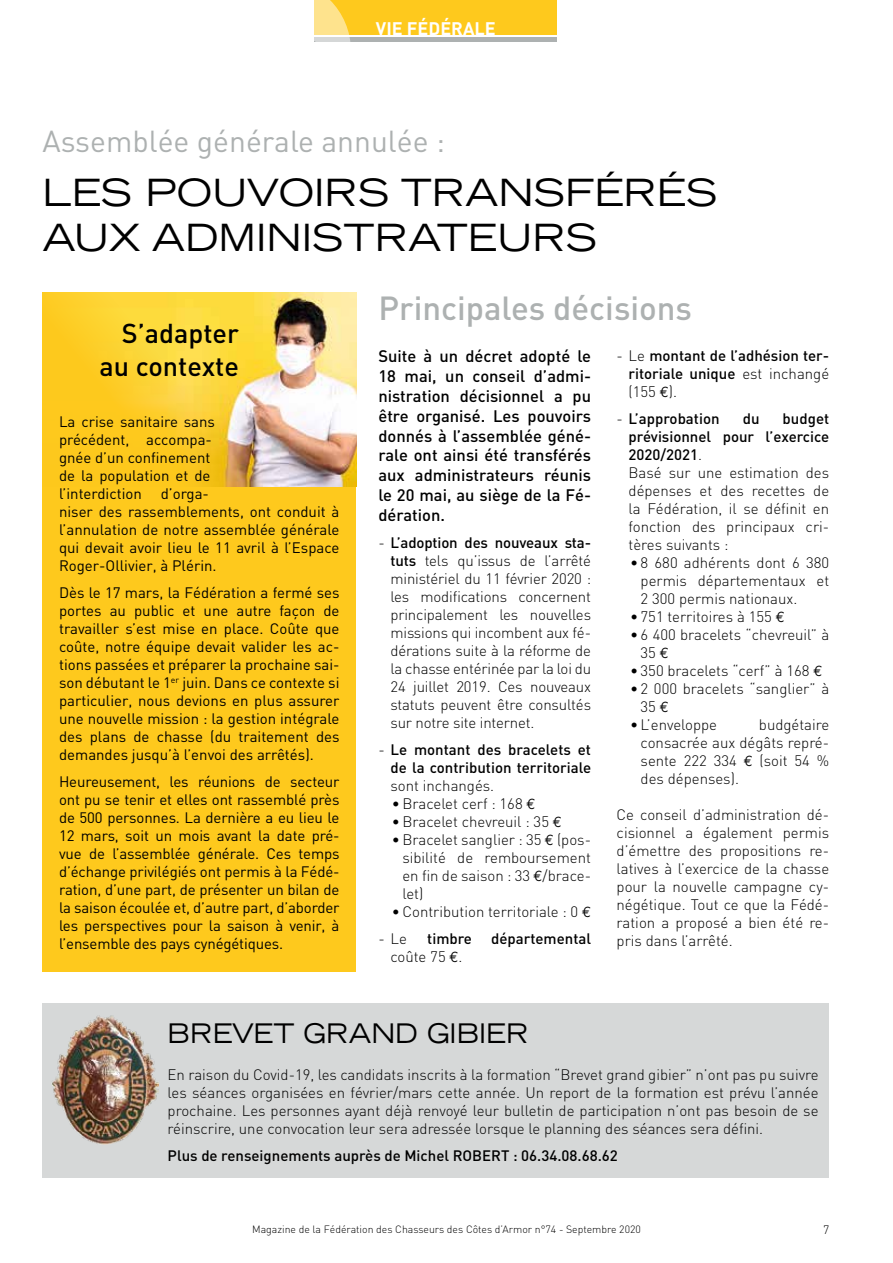
<style>
.page{position:relative;width:893px;height:1263px;background:#fff}
.page>*{position:absolute;margin:0;border:0;box-sizing:border-box;transform-origin:0 0}
.t1{font:expanded 37.5px/45px "Trade Gothic LH";color:#000}
.t2{font:500 33px "DIN";color:#adb1b1}
.t3{font:30px "DIN";color:#adb1b1}
.t4{font:500 27px/32.4px "DIN";color:#000;text-align:right}
.t5{font:expanded 27px "Trade Gothic LH";color:#000;scale:.94 1}
.t6{font:700 18px "DIN";color:#fff}
.t7{font:500 16.5px/19.8px "DIN";color:#000;text-align:justify}
.t8{font:300 15px/18px "DIN";color:#000;text-align:justify}
.t9{font:15px/18px "DIN";color:#000}
.t10{font:500 15px/18px "DIN";color:#000;text-align:right}
.t11{font:300 12px "DIN";color:#000}
.t12{font:300 10.5px "DIN";color:#000}
.s1{font-weight:500}
.s2{font-weight:300}
.s3{font-family:"Euro Mono";font-weight:400}
</style>
<div class="page">
<div style="left:43px;top:1003px;width:786px;height:175px;background:#d6d8d8"></div>
<div style="left:43px;top:293px;width:313px;height:679px;background:#fec91d"></div>
<img style="left:56px;top:293px;width:300px;height:194px">
<div style="left:315px;top:0;width:242px;height:35px;background:#fec91d"></div>
<div style="left:315px;top:37px;width:242px;height:5px;background:#adb1b1"></div>
<svg style="left:314px;top:0;width:37px;height:42px"></svg>
<img style="left:52px;top:1015px;width:106px;height:129px">
<p class="t6" style="left:376px;top:17px;width:121px">VIE FÉDÉRALE</p>
<h3 class="t3" style="left:43px;top:122px;width:404px">Assemblée générale annulée :</h3>
<h1 class="t1" style="left:43px;top:169px;width:676px">LES POUVOIRS TRANSFÉRÉS<br>AUX ADMINISTRATEURS</h1>
<h3 class="t4" style="left:100px;top:316px;width:141px">S’adapter au contexte</h3>
<p class="t9" style="left:59px;top:413px;width:157px">La crise sanitaire sans précédent, accompa&shy;gnée d’un confinement de la population et de l’interdiction</p>
<p class="t9" style="left:59px;top:485px;width:282px;text-indent:102px">d’orga-<br>niser des rassemblements, ont conduit à l’annulation de notre assemblée générale qui devait avoir lieu le 11 avril à l’Espace<br>Roger-Ollivier, à Plérin.</p>
<p class="t9" style="left:59px;top:584px;width:282px;text-align:justify">Dès le 17 mars, la Fédération a fermé ses portes au public et une autre façon de travailler s’est mise en place. Coûte que coûte, notre équipe devait valider les ac&shy;tions passées et préparer la prochaine sai&shy;son débutant le 1<sup>er</sup> juin. Dans ce contexte si particulier, nous devions en plus assurer une nouvelle mission : la gestion intégrale des plans de chasse (du traitement des demandes jusqu’à l’envoi des arrêtés).</p>
<p class="t9" style="left:59px;top:773px;width:282px;text-align:justify">Heureusement, les réunions de secteur ont pu se tenir et elles ont rassemblé près de 500 personnes. La dernière a eu lieu le 12 mars, soit un mois avant la date pré&shy;vue de l’assemblée générale. Ces temps d’échange privilégiés ont permis à la Fédé&shy;ration, d’une part, de présenter un bilan de la saison écoulée et, d’autre part, d’aborder les perspectives pour la saison à venir, à l’ensemble des pays cynégétiques.</p>
<h2 class="t2" style="left:378px;top:287px;width:315px">Principales décisions</h2>
<p class="t7" style="left:378px;top:346px;width:214px">Suite à un décret adopté le 18 mai, un conseil d’admi&shy;nistration décisionnel a pu être organisé. Les pouvoirs donnés à l’assemblée géné&shy;rale ont ainsi été transférés aux administrateurs réunis le 20 mai, au siège de la Fé&shy;dération.</p>
<p class="t8" style="left:390px;top:533px;width:202px;text-indent:-12px">- <span class="s1">L’adoption des nouveaux sta&shy;tuts</span> tels qu’issus de l’arrêté ministériel du 11 février 2020 : les modifications concernent principalement les nouvelles missions qui incombent aux fé&shy;dérations suite à la réforme de la chasse entérinée par la loi du 24 juillet 2019. Ces nouveaux statuts peuvent être consultés sur notre site internet.</p>
<p class="t10" style="left:378px;top:740px;width:214px"><span class="s2">-</span> Le montant des bracelets et de la contribution territoriale</p>
<p class="t8" style="left:390px;top:776px;width:105px">sont inchangés.</p>
<p class="t8" style="left:392px;top:794px;width:145px">•Bracelet cerf : 168 <span class="s3">€</span></p>
<p class="t8" style="left:392px;top:812px;width:171px">•Bracelet chevreuil : 35 <span class="s3">€</span></p>
<p class="t8" style="left:402px;top:830px;width:190px;text-indent:-10px">•Bracelet sanglier : 35 <span class="s3">€</span> (pos&shy;sibilité de remboursement en fin de saison : 33 <span class="s3">€</span>/brace&shy;let)</p>
<p class="t8" style="left:392px;top:902px;width:201px">•Contribution territoriale : 0 <span class="s3">€</span></p>
<p class="t8" style="left:378px;top:929px;width:30px">- Le</p>
<p class="t10" style="left:427px;top:929px;width:46px">timbre</p>
<p class="t10" style="left:491px;top:929px;width:101px">départemental</p>
<p class="t8" style="left:390px;top:947px;width:74px">coûte 75 <span class="s3">€</span>.</p>
<p class="t10" style="left:629px;top:346px;width:202px;text-align:justify;text-indent:-12px"><span class="s2">- Le</span> montant de l’adhésion ter&shy;ritoriale unique <span class="s2">est inchangé (155</span> <span class="s3">€</span><span class="s2">).</span></p>
<p class="t10" style="left:617px;top:409px;width:105px"><span class="s2">-</span> L’approbation</p>
<p class="t10" style="left:743px;top:409px;width:18px">du</p>
<p class="t8" style="left:629px;top:409px;width:202px;text-align:left;text-indent:154px"><span class="s1">budget prévisionnel pour l’exercice<br>2020/2021</span>.<br>Basé sur une estimation des dépenses et des recettes de la Fédération, il se définit en fonction des principaux cri&shy;tères suivants :</p>
<p class="t8" style="left:641px;top:553px;width:190px;text-indent:-10px">• 8 680 adhérents dont 6 380 permis départementaux et 2 300 permis nationaux.</p>
<p class="t8" style="left:630px;top:607px;width:156px">• 751 territoires à 155 <span class="s3">€</span></p>
<p class="t8" style="left:641px;top:625px;width:190px;text-indent:-10px">• 6 400 bracelets “chevreuil” à<br>35 <span class="s3">€</span></p>
<p class="t8" style="left:630px;top:661px;width:194px">• 350 bracelets “cerf” à 168 <span class="s3">€</span></p>
<p class="t8" style="left:641px;top:679px;width:190px;text-indent:-10px">• 2 000 bracelets “sanglier” à<br>35 <span class="s3">€</span></p>
<p class="t8" style="left:630px;top:715px;width:89px">• L’enveloppe</p>
<p class="t8" style="left:641px;top:715px;width:190px;text-indent:118px">budgétaire consacrée aux dégâts repré&shy;sente 222 334 <span class="s3">€</span> (soit 54 % des dépenses).</p>
<p class="t8" style="left:617px;top:805px;width:214px">Ce conseil d’administration dé&shy;cisionnel a également permis d’émettre des propositions re&shy;latives à l’exercice de la chasse pour la nouvelle campagne cy&shy;négétique. Tout ce que la Fédé&shy;ration a proposé a bien été re&shy;pris dans l’arrêté.</p>
<h3 class="t5" style="left:168px;top:1016px;width:385px">BREVET GRAND GIBIER</h3>
<p class="t8" style="left:168px;top:1065px;width:652px">En raison du Covid-19, les candidats inscrits à la formation “Brevet grand gibier” n’ont pas pu suivre les séances organisées en février/mars cette année. Un report de la formation est prévu l’année prochaine. Les personnes ayant déjà renvoyé leur bulletin de participation n’ont pas besoin de se réinscrire, une convocation leur sera adressée lorsque le planning des séances sera défini.</p>
<p class="t10" style="left:168px;top:1146px;width:452px">Plus de renseignements auprès de Michel ROBERT : 06.34.08.68.62</p>
<p class="t12" style="left:252px;top:1223px;width:390px">Magazine de la Fédération des Chasseurs des Côtes d’Armor n°74 - Septembre 2020</p>
<p class="t11" style="left:823px;top:1223px;width:8px">7</p>
</div>
